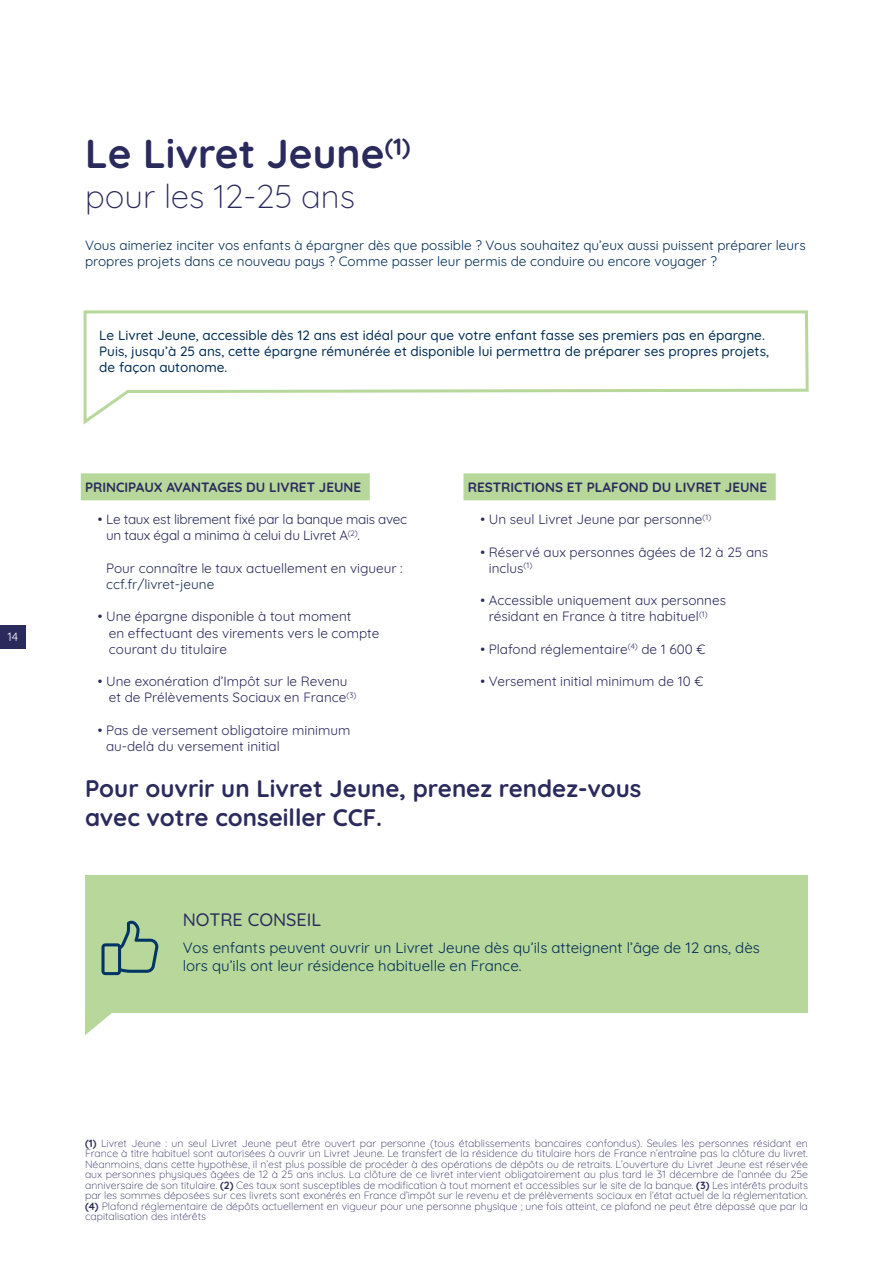
<style>
.page{position:relative;width:893px;height:1263px;background:#fff}
.page>*{position:absolute;margin:0;border:0;box-sizing:border-box;transform-origin:0 0}
.t1{font:700 40.5px "Quicksand";color:#2b2a5d}
.t2{font:300 33px "Quicksand";color:#2b2a5d}
.t3{font:700 24px/28.8px "Quicksand";color:#2b2a5d}
.t4{font:500 18px "Quicksand";color:#2b2a5d}
.t5{font:15px/18px "Quicksand";color:#002b54}
.t6{font:13.5px/16.2px "Quicksand";color:#2b2a5d}
.t7{font:500 13.5px/16.2px "Quicksand";color:#002b54}
.t8{font:13.5px/16.2px "Quicksand";color:#002b54}
.t9{font:13.5px/16.2px "Quicksand";letter-spacing:-.02em;color:#2b2a5d}
.t10{font:700 13.5px "Quicksand";color:#2b2a5d}
.t11{font:13.5px "Quicksand";color:#1a2e4f}
.t12{font:12px "Quicksand";color:#fff}
.t13{font:300 10.5px/10.5px "Quicksand";color:#2b2a5d;text-align:justify}
.s1{font-weight:700}
</style>
<div class="page">
<div style="left:0;top:625px;width:26px;height:23px;background:#2b2a5d"></div>
<div style="left:81px;top:473px;width:289px;height:27px;background:#b7d79b"></div>
<div style="left:463px;top:473px;width:313px;height:27px;background:#b7d79b"></div>
<svg style="left:83px;top:310px;width:726px;height:115px"></svg>
<div style="left:85px;top:875px;width:722px;height:137px;background:#b7d79b"></div>
<svg style="left:85px;top:1012px;width:44px;height:23px"></svg>
<svg style="left:101px;top:921px;width:57px;height:54px"></svg>
<p class="t12" style="left:7px;top:627px;width:12px">14</p>
<h1 class="t1" style="left:85px;top:122px;width:327px">Le Livret Jeune<sup>(1)</sup></h1>
<h2 class="t2" style="left:85px;top:170px;width:272px">pour les 12-25 ans</h2>
<p class="t8" style="left:85px;top:235px;width:722px">Vous aimeriez inciter vos enfants à épargner dès que possible ? Vous souhaitez qu’eux aussi puissent préparer leurs propres projets dans ce nouveau pays ? Comme passer leur permis de conduire ou encore voyager ?</p>
<p class="t7" style="left:99px;top:325px;width:671px">Le Livret Jeune, accessible dès 12 ans est idéal pour que votre enfant fasse ses premiers pas en épargne.<br>Puis, jusqu’à 25 ans, cette épargne rémunérée et disponible lui permettra de préparer ses propres projets, de façon autonome.</p>
<p class="t10" style="left:85px;top:477px;width:278px">PRINCIPAUX AVANTAGES DU LIVRET JEUNE</p>
<p class="t9" style="left:106px;top:510px;width:303px;text-indent:-8px">• Le taux est librement fixé par la banque mais avec un taux égal a minima à celui du Livret A<sup>(2)</sup>.</p>
<p class="t6" style="left:106px;top:559px;width:298px">Pour connaître le taux actuellement en vigueur :</p>
<p class="t11" style="left:106px;top:574px;width:110px">ccf.fr/livret-jeune</p>
<p class="t6" style="left:109px;top:607px;width:272px;text-indent:-11px">• Une épargne disponible à tout moment<br>en effectuant des virements vers le compte courant du titulaire</p>
<p class="t6" style="left:109px;top:672px;width:249px;text-indent:-11px">• Une exonération d’Impôt sur le Revenu et de Prélèvements Sociaux en France<sup>(3)</sup></p>
<p class="t6" style="left:106px;top:721px;width:246px;text-indent:-8px">• Pas de versement obligatoire minimum au-delà du versement initial</p>
<p class="t10" style="left:468px;top:477px;width:301px">RESTRICTIONS ET PLAFOND DU LIVRET JEUNE</p>
<p class="t6" style="left:480px;top:510px;width:232px">• Un seul Livret Jeune par personne<sup>(1)</sup></p>
<p class="t6" style="left:489px;top:542px;width:281px;text-indent:-8px">• Réservé aux personnes âgées de 12 à 25 ans inclus<sup>(1)</sup></p>
<p class="t6" style="left:489px;top:591px;width:239px;text-indent:-8px">• Accessible uniquement aux personnes résidant en France à titre habituel<sup>(1)</sup></p>
<p class="t6" style="left:480px;top:640px;width:227px">• Plafond réglementaire<sup>(4)</sup> de 1 600 €</p>
<p class="t6" style="left:480px;top:672px;width:224px">• Versement initial minimum de 10 €</p>
<h3 class="t3" style="left:85px;top:771px;width:558px">Pour ouvrir un Livret Jeune, prenez rendez-vous avec votre conseiller CCF.</h3>
<h3 class="t4" style="left:183px;top:906px;width:140px">NOTRE CONSEIL</h3>
<h3 class="t5" style="left:183px;top:937px;width:578px">Vos enfants peuvent ouvrir un Livret Jeune dès qu’ils atteignent l’âge de 12 ans, dès lors qu’ils ont leur résidence habituelle en France.</h3>
<p class="t13" style="left:85px;top:1137px;width:724px"><span class="s1">(1)</span> Livret Jeune : un seul Livret Jeune peut être ouvert par personne (tous établissements bancaires confondus). Seules les personnes résidant en France à titre habituel sont autorisées à ouvrir un Livret Jeune. Le transfert de la résidence du titulaire hors de France n’entraîne pas la clôture du livret.<br>Néanmoins, dans cette hypothèse, il n’est plus possible de procéder à des opérations de dépôts ou de retraits. L’ouverture du Livret Jeune est réservée aux personnes physiques âgées de 12 à 25 ans inclus. La clôture de ce livret intervient obligatoirement au plus tard le 31 décembre de l’année du 25e anniversaire de son titulaire. <span class="s1">(2)</span> Ces taux sont susceptibles de modification à tout moment et accessibles sur le site de la banque. <span class="s1">(3)</span> Les intérêts produits par les sommes déposées sur ces livrets sont exonérés en France d’impôt sur le revenu et de prélèvements sociaux en l’état actuel de la réglementation. <span class="s1">(4)</span> Plafond réglementaire de dépôts actuellement en vigueur pour une personne physique ; une fois atteint, ce plafond ne peut être dépassé que par la capitalisation des intérêts</p>
</div>
